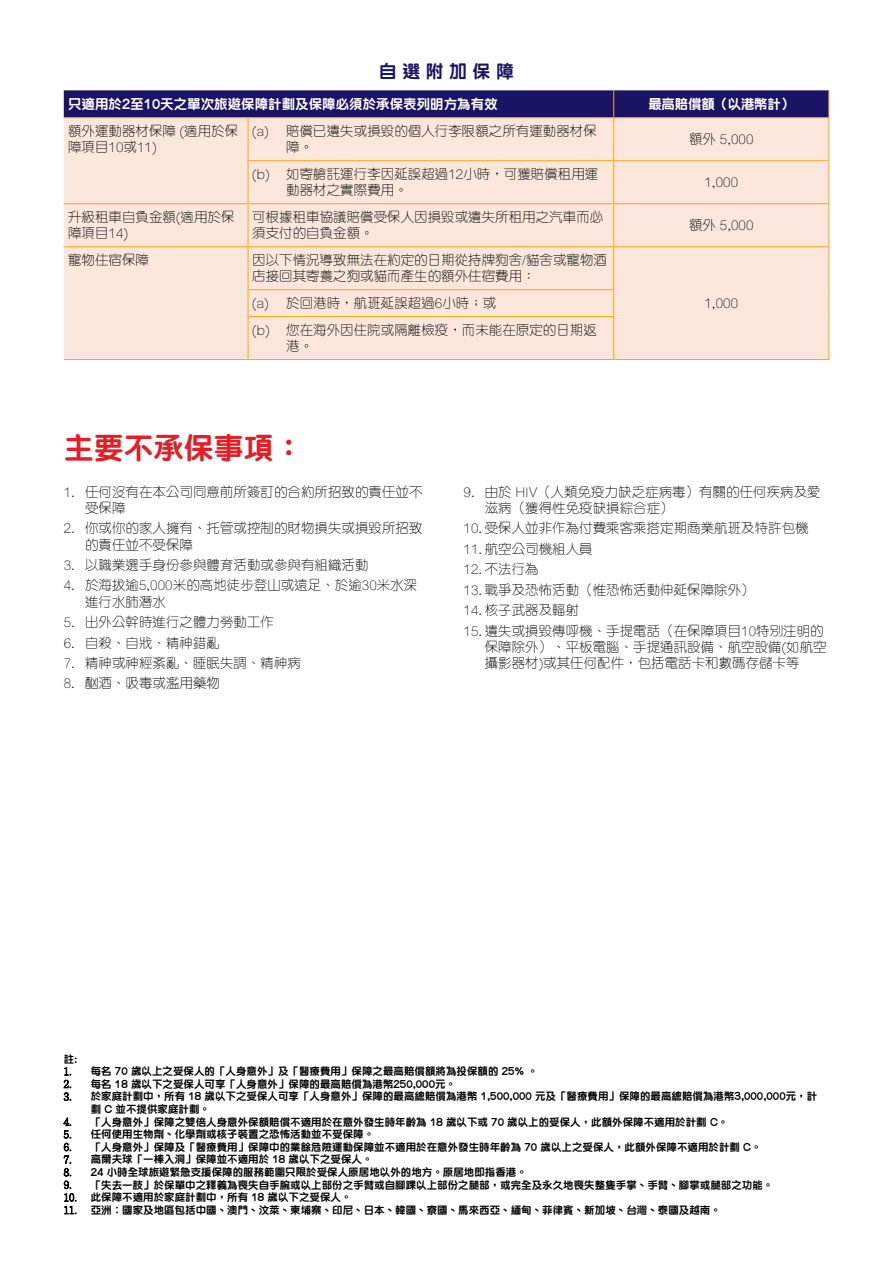
<style>
.page{position:relative;width:893px;height:1263px;background:#fff}
.page>*{position:absolute;margin:0;border:0;box-sizing:border-box;transform-origin:0 0}
.t1{font:800 30px "M Yuen HK";color:#e11f27}
.t2{font:800 18px "M Yuen HK";letter-spacing:.3em;color:#1b1464}
.t3{font:300 13.5px/16.2px "M Yuen HK";color:#000}
.t4{font:800 13.5px "M Yuen HK";color:#fff}
.t5{font:800 13.5px "M Yuen HK";letter-spacing:-.02em;color:#fff}
.t6{font:800 10.5px/12.6px "M Yuen HK";color:#000}
.s1{font-family:"Adobe Ming Std";font-weight:300}
</style>
<div class="page">
<div style="left:64px;top:118px;width:764px;height:241px;background:#fbe6dc"></div>
<div style="left:64px;top:90px;width:765px;height:27px;background:#1b1464"></div>
<hr style="left:64px;top:117px;width:184px;height:1px;background:#faa61a">
<hr style="left:248px;top:117px;width:366px;height:1px;background:#faa61a">
<hr style="left:248px;top:118px;width:1px;height:42px;background:#faa61a">
<hr style="left:614px;top:117px;width:215px;height:1px;background:#faa61a">
<hr style="left:613px;top:118px;width:1px;height:42px;background:#faa61a">
<hr style="left:828px;top:118px;width:1px;height:42px;background:#faa61a">
<hr style="left:248px;top:160px;width:366px;height:1px;background:#faa61a">
<hr style="left:248px;top:161px;width:1px;height:42px;background:#faa61a">
<hr style="left:614px;top:160px;width:215px;height:1px;background:#faa61a">
<hr style="left:613px;top:161px;width:1px;height:42px;background:#faa61a">
<hr style="left:828px;top:161px;width:1px;height:42px;background:#faa61a">
<hr style="left:64px;top:203px;width:184px;height:1px;background:#faa61a">
<hr style="left:248px;top:203px;width:366px;height:1px;background:#faa61a">
<hr style="left:248px;top:204px;width:1px;height:42px;background:#faa61a">
<hr style="left:614px;top:203px;width:215px;height:1px;background:#faa61a">
<hr style="left:613px;top:204px;width:1px;height:42px;background:#faa61a">
<hr style="left:828px;top:204px;width:1px;height:42px;background:#faa61a">
<hr style="left:64px;top:246px;width:184px;height:1px;background:#faa61a">
<hr style="left:248px;top:246px;width:366px;height:1px;background:#faa61a">
<hr style="left:248px;top:247px;width:1px;height:42px;background:#faa61a">
<hr style="left:614px;top:246px;width:215px;height:1px;background:#faa61a">
<hr style="left:613px;top:247px;width:1px;height:42px;background:#faa61a">
<hr style="left:828px;top:247px;width:1px;height:43px;background:#faa61a">
<hr style="left:248px;top:289px;width:366px;height:1px;background:#faa61a">
<svg style="left:248px;top:290px;width:1px;height:26px"></svg>
<svg style="left:613px;top:290px;width:1px;height:26px"></svg>
<svg style="left:828px;top:290px;width:1px;height:26px"></svg>
<hr style="left:248px;top:316px;width:366px;height:1px;background:#faa61a">
<hr style="left:248px;top:317px;width:1px;height:42px;background:#faa61a">
<hr style="left:613px;top:317px;width:1px;height:42px;background:#faa61a">
<hr style="left:828px;top:316px;width:1px;height:43px;background:#faa61a">
<hr style="left:64px;top:359px;width:184px;height:1px;background:#faa61a">
<hr style="left:248px;top:359px;width:366px;height:1px;background:#faa61a">
<hr style="left:614px;top:359px;width:215px;height:1px;background:#faa61a">
<h2 class="t2" style="left:379px;top:58px;width:137px">自選附加保障</h2>
<p class="t4" style="left:68px;top:94px;width:431px">只適用於2至10天之單次旅遊保障計劃及保障必須於承保表列明方為有效</p>
<p class="t5" style="left:648px;top:94px;width:147px">最高賠償額（以港幣計）</p>
<p class="t3" style="left:68px;top:122px;width:172px">額外運動器材保障 (適用於保障項目10或11)</p>
<p class="t3" style="left:286px;top:122px;width:312px;text-indent:-34px">(a) 賠償已遺失或損毀的個人行李限額之所有運動器材保障。</p>
<p class="t3" style="left:689px;top:130px;width:66px">額外 5,000</p>
<p class="t3" style="left:286px;top:165px;width:314px;text-indent:-34px">(b) 如寄艙託運行李因延誤超過12小時，可獲賠償租用運動器材之實際費用。</p>
<p class="t3" style="left:704px;top:173px;width:35px">1,000</p>
<p class="t3" style="left:68px;top:208px;width:168px">升級租車自負金額(適用於保障項目14)</p>
<p class="t3" style="left:252px;top:208px;width:352px">可根據租車協議賠償受保人因損毀或遺失所租用之汽車而必須支付的自負金額。</p>
<p class="t3" style="left:689px;top:216px;width:66px">額外 5,000</p>
<p class="t3" style="left:68px;top:251px;width:82px">寵物住宿保障</p>
<p class="t3" style="left:252px;top:251px;width:356px">因以下情況導致無法在約定的日期從持牌狗舍/貓舍或寵物酒店接回其寄養之狗或貓而產生的額外住宿費用：</p>
<p class="t3" style="left:252px;top:294px;width:246px">(a) 於回港時，航班延誤超過6小時；或</p>
<p class="t3" style="left:704px;top:294px;width:35px">1,000</p>
<p class="t3" style="left:286px;top:321px;width:312px;text-indent:-34px">(b) 您在海外因住院或隔離檢疫，而未能在原定的日期返港。</p>
<h1 class="t1" style="left:64px;top:426px;width:241px">主要不承保事項：</h1>
<p class="t3" style="left:85px;top:483px;width:339px;text-indent:-21px">1. 任何沒有在本公司同意前所簽訂的合約所招致的責任並不受保障</p>
<p class="t3" style="left:85px;top:519px;width:339px;text-indent:-21px">2. 你或你的家人擁有、托管或控制的財物損失或損毀所招致的責任並不受保障</p>
<p class="t3" style="left:64px;top:556px;width:306px">3. 以職業選手身份參與體育活動或參與有組織活動</p>
<p class="t3" style="left:85px;top:577px;width:334px;text-indent:-21px">4. 於海拔逾5,000米的高地徒步登山或遠足、於逾30米水深進行水肺潛水</p>
<p class="t3" style="left:64px;top:613px;width:212px">5. 出外公幹時進行之體力勞動工作</p>
<p class="t3" style="left:64px;top:634px;width:158px">6. 自殺、自戕、精神錯亂</p>
<p class="t3" style="left:64px;top:654px;width:239px">7. 精神或神經紊亂、睡眠失調、精神病</p>
<p class="t3" style="left:64px;top:675px;width:158px">8. 酗酒、吸毒或濫用藥物</p>
<p class="t3" style="left:485px;top:483px;width:338px;text-indent:-21px">9. 由於 HIV（人類免疫力缺乏症病毒）有關的任何疾病及愛滋病（獲得性免疫缺損綜合症）</p>
<p class="t3" style="left:463px;top:519px;width:347px">10. 受保人並非作為付費乘客乘搭定期商業航班及特許包機</p>
<p class="t3" style="left:463px;top:540px;width:131px">11. 航空公司機組人員</p>
<p class="t3" style="left:463px;top:560px;width:77px">12. 不法行為</p>
<p class="t3" style="left:463px;top:581px;width:293px">13. 戰爭及恐怖活動（惟恐怖活動伸延保障除外）</p>
<p class="t3" style="left:463px;top:601px;width:117px">14. 核子武器及輻射</p>
<p class="t3" style="left:485px;top:622px;width:343px;text-indent:-21px">15. 遺失或損毀傳呼機、手提電話（在保障項目10特別注明的保障除外）、平板電腦、手提通訊設備、航空設備(如航空攝影器材)或其任何配件，包括電話卡和數碼存儲卡等</p>
<p class="t6" style="left:64px;top:1052px;width:15px">註:</p>
<p class="t6" style="left:64px;top:1064px;width:476px"><span class="s1">1.</span> 每名 70 歲以上之受保人的「人身意外」及「醫療費用」保障之最高賠償額將為投保額的 25% 。</p>
<p class="t6" style="left:64px;top:1077px;width:394px"><span class="s1">2.</span> 每名 18 歲以下之受保人可享「人身意外」保障的最高賠償為港幣250,000元。</p>
<p class="t6" style="left:91px;top:1089px;width:728px;text-indent:-27px"><span class="s1">3.</span> 於家庭計劃中，所有 18 歲以下之受保人可享「人身意外」保障的最高總賠償為港幣 1,500,000 元及「醫療費用」保障的最高總賠償為港幣3,000,000元，計劃 C 並不提供家庭計劃。</p>
<p class="t6" style="left:64px;top:1115px;width:666px"><span class="s1">4.</span> 「人身意外」保障之雙倍人身意外保額賠償不適用於在意外發生時年齡為 18 歲以下或 70 歲以上的受保人，此額外保障不適用於計劃 C。</p>
<p class="t6" style="left:64px;top:1127px;width:312px"><span class="s1">5.</span> 任何使用生物劑、化學劑或核子裝置之恐怖活動並不受保障。</p>
<p class="t6" style="left:64px;top:1140px;width:699px"><span class="s1">6.</span> 「人身意外」保障及「醫療費用」保障中的業餘危險運動保障並不適用於在意外發生時年齡為 70 歲以上之受保人，此額外保障不適用於計劃 C。</p>
<p class="t6" style="left:64px;top:1152px;width:310px"><span class="s1">7.</span> 高爾夫球「一棒入洞」保障並不適用於 18 歲以下之受保人。</p>
<p class="t6" style="left:64px;top:1165px;width:465px"><span class="s1">8.</span> 24 小時全球旅遊緊急支援保障的服務範圍只限於受保人原居地以外的地方。原居地即指香港。</p>
<p class="t6" style="left:64px;top:1178px;width:711px"><span class="s1">9.</span> 「失去一肢」於保單中之釋義為喪失自手腕或以上部份之手臂或自腳踝以上部份之腿部，或完全及永久地喪失整隻手掌、手臂、腳掌或腿部之功能。</p>
<p class="t6" style="left:64px;top:1190px;width:289px"><span class="s1">10.</span> 此保障不適用於家庭計劃中，所有 18 歲以下之受保人。</p>
<p class="t6" style="left:64px;top:1203px;width:658px"><span class="s1">11.</span> 亞洲︰國家及地區包括中國、澳門、汶萊、柬埔寨、印尼、日本、韓國、寮國、馬來西亞、緬甸、菲律賓、新加坡、台灣、泰國及越南。</p>
</div>
